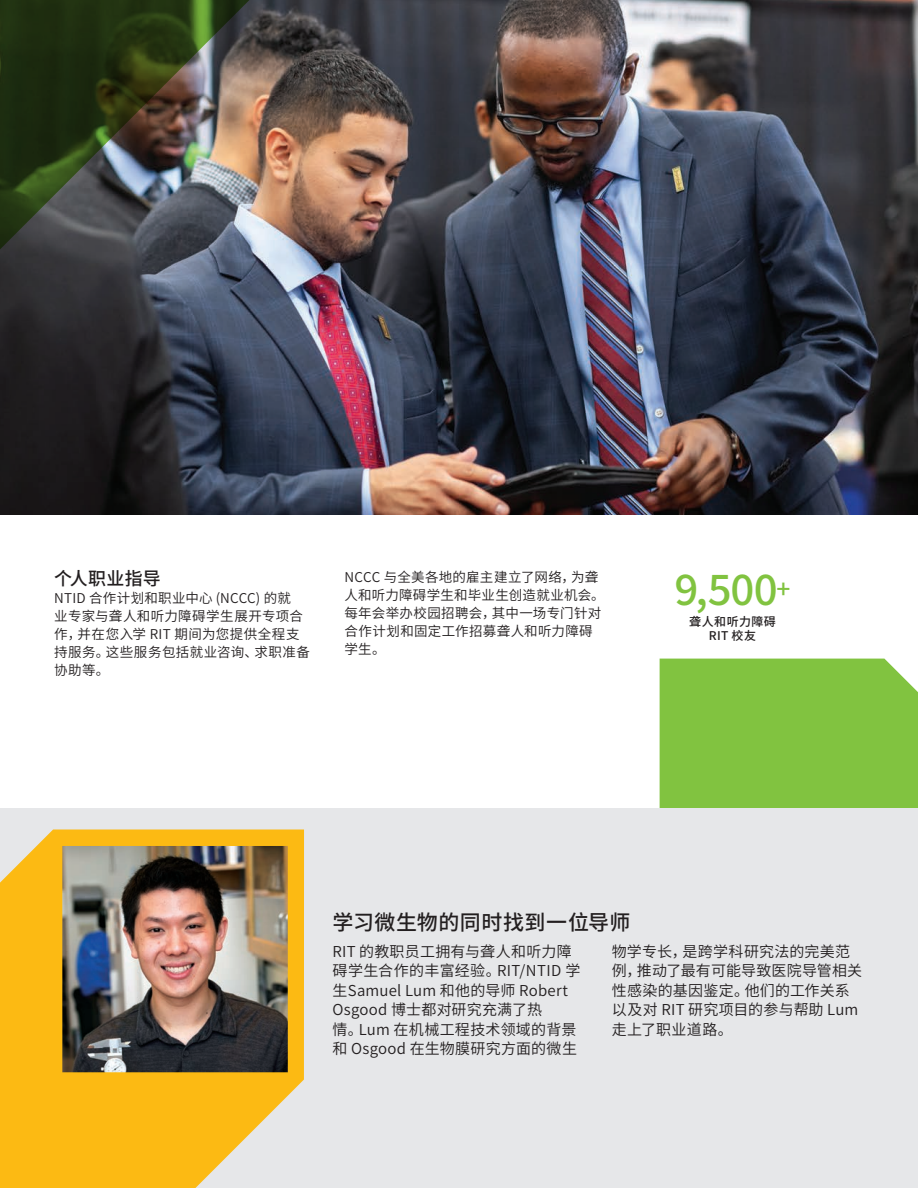
<style>
.page{position:relative;width:918px;height:1188px;background:#fff}
.page>*{position:absolute;margin:0;border:0;box-sizing:border-box;transform-origin:0 0}
.t1{font:500 42px "Source Han Sans CN";color:#81c340}
.t2{font:500 21px "Source Han Sans CN";letter-spacing:.02em;color:#231f20}
.t3{font:500 18px "Source Han Sans CN";letter-spacing:.015em;color:#231f20}
.t4{font:15px/19.5px "Source Han Sans CN";letter-spacing:.015em;color:#231f20}
.t5{font:13.5px/18px "Source Han Sans CN";letter-spacing:.02em;color:#231f20}
.t6{font:500 12px/13.5px "Source Han Sans CN";letter-spacing:.03em;color:#231f20;text-align:center}
</style>
<div class="page">
<div style="left:660px;top:659px;width:258px;height:149px;background:#81c340"></div>
<img style="left:0;top:0;width:918px;height:514px">
<div style="left:0;top:808px;width:918px;height:380px;background:#e6e7e9"></div>
<img style="left:0;top:830px;width:304px;height:358px">
<img style="left:0;top:0;width:263px;height:304px">
<p class="t3" style="left:54px;top:569px;width:108px">个人职业指导</p>
<p class="t5" style="left:54px;top:590px;width:257px">NTID 合作计划和职业中心 (NCCC) 的就<br>业专家与聋人和听力障碍学生展开专项合作，并在您入学 RIT 期间为您提供全程支持服务。这些服务包括就业咨询、求职准备协助等。</p>
<p class="t5" style="left:345px;top:568px;width:262px">NCCC 与全美各地的雇主建立了网络，为聋人和听力障碍学生和毕业生创造就业机会。每年会举办校园招聘会，其中一场专门针对合作计划和固定工作招募聋人和听力障碍学生。</p>
<p class="t1" style="left:675px;top:566px;width:117px">9,500<sup>+</sup></p>
<p class="t6" style="left:689px;top:615px;width:88px">聋人和听力障碍<br>RIT 校友</p>
<p class="t2" style="left:333px;top:911px;width:299px">学习微生物的同时找到一位导师</p>
<p class="t4" style="left:333px;top:942px;width:249px">RIT 的教职员工拥有与聋人和听力障碍学生合作的丰富经验。RIT/NTID 学生Samuel Lum 和他的导师 Robert<br>Osgood 博士都对研究充满了热<br>情。Lum 在机械工程技术领域的背景和 Osgood 在生物膜研究方面的微生</p>
<p class="t4" style="left:612px;top:942px;width:252px">物学专长，是跨学科研究法的完美范例，推动了最有可能导致医院导管相关性感染的基因鉴定。他们的工作关系以及对 RIT 研究项目的参与帮助 Lum走上了职业道路。</p>
</div>
